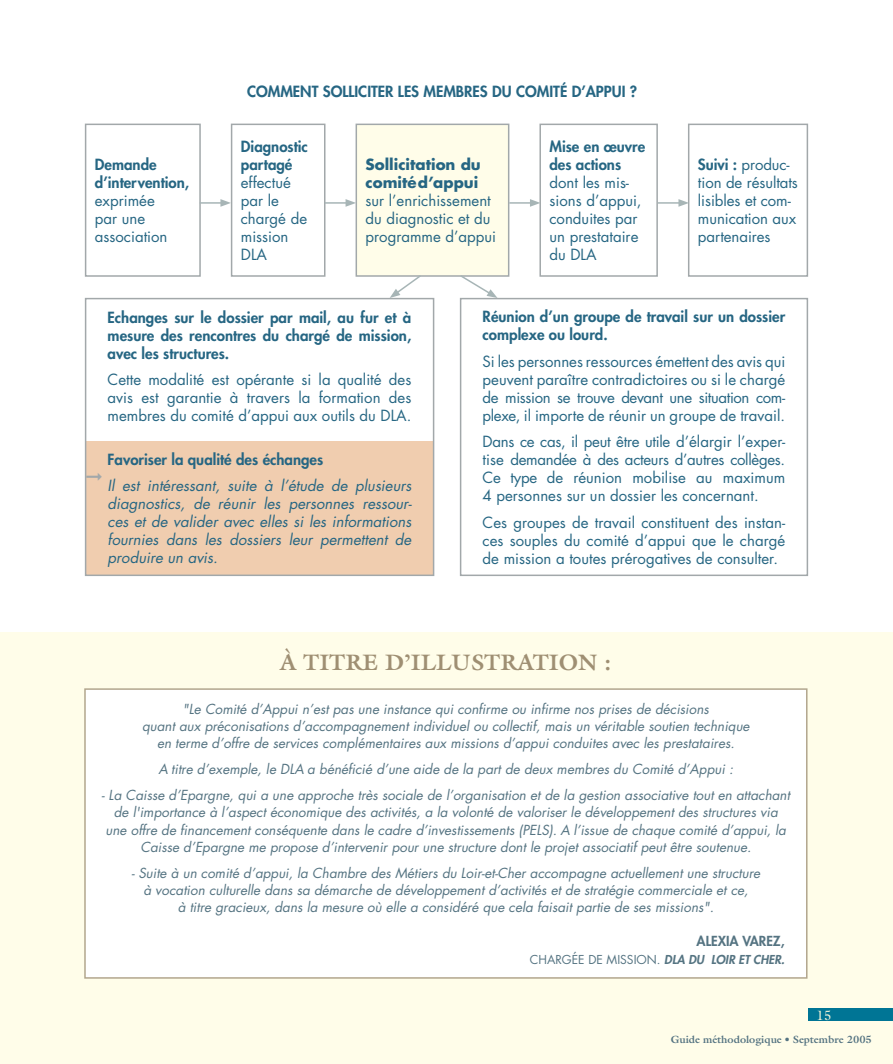
<style>
.page{position:relative;width:893px;height:1064px;background:#fff}
.page>*{position:absolute;margin:0;border:0;box-sizing:border-box;transform-origin:0 0}
.t1{font:700 22.5px "Galliard";color:#9f8f73}
.t2{font:15px/18px "Futura";color:#266683}
.t3{font:800 15px/18px "Futura";color:#266683}
.t4{font:italic 15px/18px "Futura";color:#266683;text-align:justify}
.t5{font:700 15px/18px "Futura";color:#266683}
.t6{font:italic 13.5px/17.2px "Futura";color:#557482;text-align:center}
.t7{font:800 13.5px "Futura";color:#557482}
.t8{font:13.5px "Galliard";color:#f2f2d7}
.t9{font:12px "Futura";color:#557482}
.t10{font:700 10.5px "Galliard";color:#557482}
.s1{font-weight:800}
.s2{font-weight:800;font-style:italic}
</style>
<div class="page">
<div style="left:85px;top:441px;width:348px;height:134px;background:#f0cdaf"></div>
<div style="left:0;top:632px;width:892px;height:431px;background:#fffde9"></div>
<div style="left:85px;top:298px;width:349px;height:278px;border:2px solid #a2a8aa"></div>
<div style="left:85px;top:689px;width:721px;height:288px;background:#fff"></div>
<div style="left:84px;top:688px;width:723px;height:290px;border:2px solid #b2a68d"></div>
<div style="left:460px;top:298px;width:348px;height:278px;border:2px solid #a2a8aa"></div>
<div style="left:808px;top:1008px;width:84px;height:13px;background:#007595"></div>
<div style="left:85px;top:124px;width:116px;height:153px;border:2px solid #a2a8aa"></div>
<div style="left:231px;top:124px;width:94px;height:153px;border:2px solid #a2a8aa"></div>
<div style="left:356px;top:124px;width:152px;height:152px;background:#fffde9"></div>
<div style="left:355px;top:124px;width:154px;height:153px;border:2px solid #a2a8aa"></div>
<div style="left:539px;top:124px;width:118px;height:153px;border:2px solid #a2a8aa"></div>
<div style="left:688px;top:124px;width:120px;height:153px;border:2px solid #a2a8aa"></div>
<svg style="left:458px;top:274px;width:39px;height:24px"></svg>
<svg style="left:389px;top:274px;width:33px;height:24px"></svg>
<hr style="left:200px;top:202px;width:23px;height:2px;background:#a7b5b6">
<svg style="left:220px;top:199px;width:11px;height:8px"></svg>
<hr style="left:325px;top:202px;width:23px;height:2px;background:#a7b5b6">
<svg style="left:345px;top:199px;width:11px;height:8px"></svg>
<hr style="left:509px;top:202px;width:23px;height:2px;background:#a7b5b6">
<svg style="left:530px;top:199px;width:10px;height:8px"></svg>
<hr style="left:657px;top:202px;width:23px;height:2px;background:#a7b5b6">
<svg style="left:678px;top:199px;width:11px;height:8px"></svg>
<svg style="left:86px;top:473px;width:2px;height:8px"></svg>
<p class="t3" style="left:95px;top:157px;width:96px">Demande d’intervention,</p>
<p class="t2" style="left:95px;top:193px;width:74px">exprimée par une association</p>
<p class="t3" style="left:247px;top:84px;width:391px">COMMENT SOLLICITER LES MEMBRES DU COMITÉ D’APPUI ?</p>
<p class="t3" style="left:241px;top:139px;width:69px">Diagnostic partagé</p>
<p class="t2" style="left:241px;top:175px;width:68px">effectué par le chargé de mission<br>DLA</p>
<p class="t5" style="left:365px;top:157px;width:117px">Sollicitation du comité d’appui</p>
<p class="t2" style="left:365px;top:193px;width:132px">sur l’enrichissement du diagnostic et du programme d’appui</p>
<p class="t3" style="left:549px;top:139px;width:97px">Mise en œuvre des actions</p>
<p class="t2" style="left:549px;top:175px;width:94px">dont les mis&shy;sions d’appui, conduites par un prestataire du DLA</p>
<p class="t2" style="left:698px;top:157px;width:101px"><span class="s1">Suivi :</span> produc&shy;tion de résultats lisibles et com&shy;munication aux partenaires</p>
<p class="t3" style="left:108px;top:309px;width:305px;text-align:justify">Echanges sur le dossier par mail, au fur et à mesure des rencontres du chargé de mission, avec les structures.</p>
<p class="t2" style="left:108px;top:372px;width:305px;text-align:justify">Cette modalité est opérante si la qualité des avis est garantie à travers la formation des membres du comité d’appui aux outils du DLA.</p>
<p class="t3" style="left:108px;top:451px;width:217px">Favoriser la qualité des échanges</p>
<p class="t4" style="left:108px;top:478px;width:306px">Il est intéressant, suite à l’étude de plusieurs diagnostics, de réunir les personnes ressour&shy;ces et de valider avec elles si les informations fournies dans les dossiers leur permettent de produire un avis.</p>
<p class="t3" style="left:482px;top:309px;width:304px">Réunion d’un groupe de travail sur un dossier complexe ou lourd.</p>
<p class="t2" style="left:482px;top:353px;width:304px;text-align:justify">Si les personnes ressources émettent des avis qui peuvent paraître contradictoires ou si le chargé de mission se trouve devant une situation com&shy;plexe, il importe de réunir un groupe de travail.</p>
<p class="t2" style="left:482px;top:434px;width:304px;text-align:justify">Dans ce cas, il peut être utile d’élargir l’exper&shy;tise demandée à des acteurs d’autres collèges.<br>Ce type de réunion mobilise au maximum 4 personnes sur un dossier les concernant.</p>
<p class="t2" style="left:482px;top:514px;width:304px;text-align:justify">Ces groupes de travail constituent des instan&shy;ces souples du comité d’appui que le chargé de mission a toutes prérogatives de consulter.</p>
<h1 class="t1" style="left:280px;top:654px;width:333px">À TITRE D’ILLUSTRATION :</h1>
<p class="t6" style="left:142px;top:701px;width:609px">"Le Comité d’Appui n’est pas une instance qui confirme ou infirme nos prises de décisions<br>quant aux préconisations d’accompagnement individuel ou collectif, mais un véritable soutien technique en terme d’offre de services complémentaires aux missions d’appui conduites avec les prestataires.</p>
<p class="t6" style="left:158px;top:761px;width:576px">A titre d’exemple, le DLA a bénéficié d’une aide de la part de deux membres du Comité d’Appui :</p>
<p class="t6" style="left:102px;top:787px;width:689px">- La Caisse d’Epargne, qui a une approche très sociale de l’organisation et de la gestion associative tout en attachant de l'importance à l’aspect économique des activités, a la volonté de valoriser le développement des structures via une offre de financement conséquente dans le cadre d’investissements (PELS). A l’issue de chaque comité d’appui, la Caisse d’Epargne me propose d’intervenir pour une structure dont le projet associatif peut être soutenue.</p>
<p class="t6" style="left:131px;top:865px;width:630px">- Suite à un comité d’appui, la Chambre des Métiers du Loir-et-Cher accompagne actuellement une structure à vocation culturelle dans sa démarche de développement d’activités et de stratégie commerciale et ce,<br>à titre gracieux, dans la mesure où elle a considéré que cela faisait partie de ses missions".</p>
<p class="t7" style="left:696px;top:934px;width:89px">ALEXIA VAREZ,</p>
<p class="t9" style="left:530px;top:953px;width:256px">CHARGÉE DE MISSION. <span class="s2">DLA DU LOIR ET CHER.</span></p>
<p class="t8" style="left:816px;top:1009px;width:17px">15</p>
<p class="t10" style="left:670px;top:1034px;width:203px">Guide méthodologique • Septembre 2005</p>
</div>
